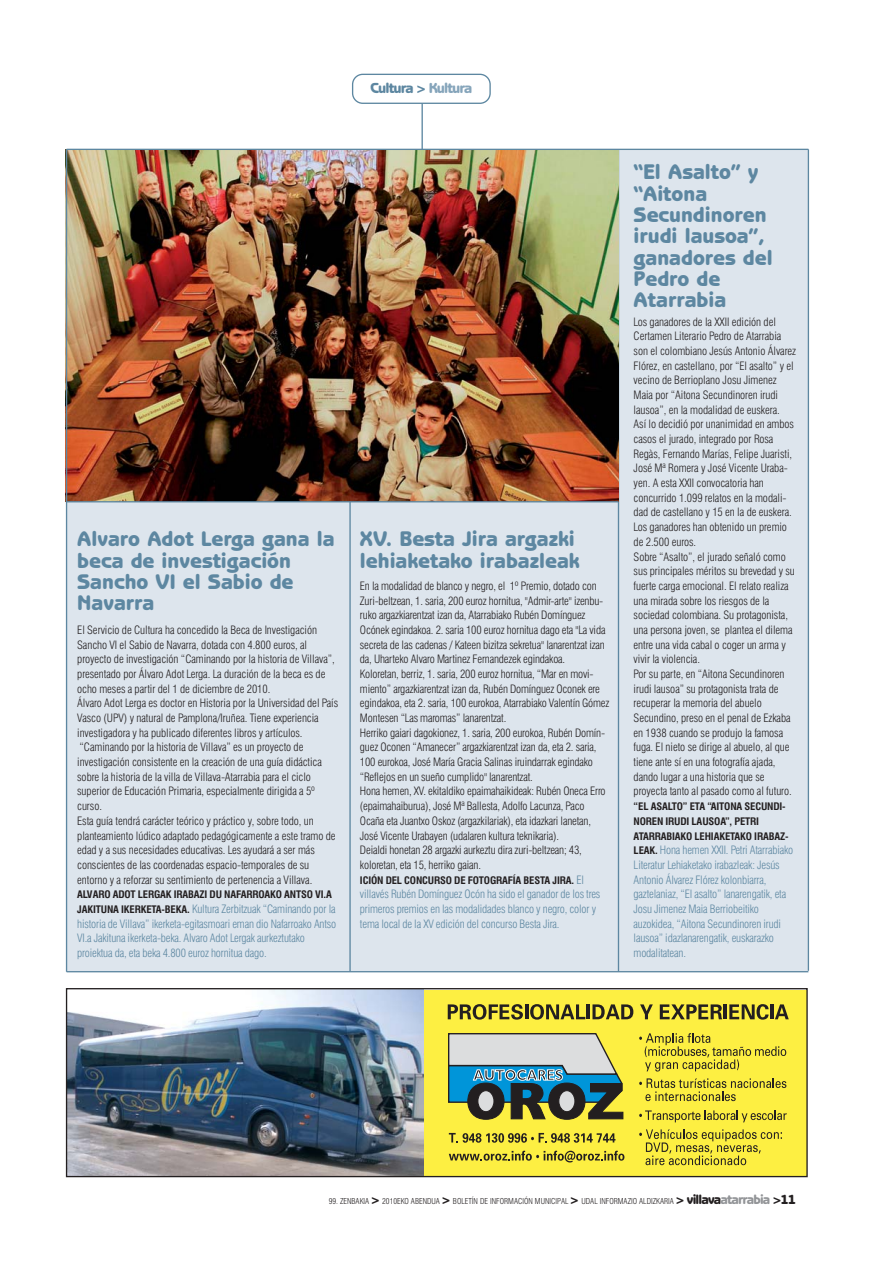
<style>
.page{position:relative;width:893px;height:1263px;background:#fff}
.page>*{position:absolute;margin:0;border:0;box-sizing:border-box;transform-origin:0 0}
.t1{font:800 21.3px/21.3px "Benguiat Gothic";color:#5d87a1}
.t2{font:800 14.7px "Benguiat Gothic";letter-spacing:-.06em;color:#5d87a1}
.t3{font:300 condensed 11.4px/14.7px "Swiss 721 BT";letter-spacing:-.005em;color:#231f20}
.t4{font:300 condensed 11.4px/14.7px "Swiss 721 BT";letter-spacing:-.015em;color:#5d87a1}
.t5{font:700 condensed 10.05px/14.7px "Swiss 721 BT";letter-spacing:-.015em;color:#231f20;scale:1.06 1}
.t6{font:300 condensed 7.95px "Swiss 721 BT";color:#231f20}
.s1{color:#86a5bb}
.s2{font-weight:700;font-size:10.05px;color:#231f20}
.s3{font-weight:300;font-size:11.4px;color:#5d87a1}
.s4{font-family:"Benguiat Gothic";font-weight:800;font-stretch:normal;font-size:13.35px}
.s5{font-family:"Benguiat Gothic";font-weight:800;font-stretch:normal;font-size:13.35px;color:#939598}
</style>
<div class="page">
<div style="left:66px;top:149px;width:742px;height:823px;background:#dde5ed"></div>
<div style="left:67px;top:990px;width:740px;height:187px;background:#fdef42"></div>
<img style="left:68px;top:990px;width:355px;height:185px">
<svg style="left:448px;top:1033px;width:176px;height:87px;background:#839b91"></svg>
<svg style="left:448px;top:1004px;width:75px;height:16px"></svg>
<hr style="left:525px;top:1004px;width:3px;height:15px;background:#231f20">
<svg style="left:530px;top:1004px;width:55px;height:16px"></svg>
<hr style="left:587px;top:1004px;width:3px;height:15px;background:#231f20">
<svg style="left:592px;top:1004px;width:41px;height:15px"></svg>
<svg style="left:640px;top:1004px;width:13px;height:15px"></svg>
<svg style="left:660px;top:1004px;width:62px;height:15px"></svg>
<hr style="left:724px;top:1004px;width:3px;height:15px;background:#231f20">
<svg style="left:729px;top:1004px;width:39px;height:16px"></svg>
<hr style="left:770px;top:1004px;width:3px;height:15px;background:#231f20">
<svg style="left:775px;top:1004px;width:14px;height:15px"></svg>
<svg style="left:449px;top:1151px;width:175px;height:11px"></svg>
<svg style="left:449px;top:1133px;width:166px;height:10px"></svg>
<svg style="left:639px;top:1129px;width:143px;height:36px"></svg>
<svg style="left:639px;top:1110px;width:148px;height:12px"></svg>
<svg style="left:639px;top:1078px;width:147px;height:23px"></svg>
<svg style="left:639px;top:1033px;width:147px;height:39px"></svg>
<div style="left:66px;top:988px;width:742px;height:189px;border:1px solid #231f20"></div>
<hr style="left:618px;top:149px;width:1px;height:823px;background:#5d87a1">
<hr style="left:349px;top:502px;width:2px;height:470px;background:#5d87a1">
<img style="left:67px;top:150px;width:551px;height:351px">
<hr style="left:421px;top:85px;width:2px;height:64px;background:#5d87a1">
<svg style="left:352px;top:74px;width:139px;height:30px"></svg>
<hr style="left:66px;top:149px;width:1px;height:823px;background:#5d87a1">
<hr style="left:67px;top:971px;width:741px;height:1px;background:#5d87a1">
<hr style="left:808px;top:149px;width:1px;height:822px;background:#5d87a1">
<hr style="left:67px;top:149px;width:741px;height:1px;background:#5d87a1">
<hr style="left:66px;top:501px;width:552px;height:1px;background:#5d87a1">
<p class="t2" style="left:370px;top:83px;width:104px">Cultura &gt; <span class="s1">Kultura</span></p>
<h1 class="t1" style="left:77px;top:530px;width:259px">Alvaro Adot Lerga gana la beca de investigación<br>Sancho VI el Sabio de<br>Navarra</h1>
<p class="t3" style="left:77px;top:623px;width:262px">El Servicio de Cultura ha concedido la Beca de Investigación Sancho VI el Sabio de Navarra, dotada con 4.800 euros, al proyecto de investigación “Caminando por la historia de Villava”, presentado por Álvaro Adot Lerga. La duración de la beca es de ocho meses a partir del 1 de diciembre de 2010.<br>Álvaro Adot Lerga es doctor en Historia por la Universidad del País Vasco (UPV) y natural de Pamplona/Iruñea. Tiene experiencia investigadora y ha publicado diferentes libros y artículos. “Caminando por la historia de Villava” es un proyecto de investigación consistente en la creación de una guía didáctica sobre la historia de la villa de Villava-Atarrabia para el ciclo superior de Educación Primaria, especialmente dirigida a 5º curso.<br>Esta guía tendrá carácter teórico y práctico y, sobre todo, un planteamiento lúdico adaptado pedagógicamente a este tramo de edad y a sus necesidades educativas. Les ayudará a ser más conscientes de las coordenadas espacio-temporales de su entorno y a reforzar su sentimiento de pertenencia a Villava.</p>
<p class="t5" style="left:77px;top:888px;width:242px">ALVARO ADOT LERGAK IRABAZI DU NAFARROAKO ANTSO VI.A</p>
<p class="t4" style="left:77px;top:902px;width:260px"><span class="s2">JAKITUNA IKERKETA-BEKA.</span> Kultura Zerbitzuak “Caminando por la historia de Villava” ikerketa-egitasmoari eman dio Nafarroako Antso VI.a Jakituna ikerketa-beka. Alvaro Adot Lergak aurkeztutako proiektua da, eta beka 4.800 euroz hornitua dago.</p>
<h1 class="t1" style="left:360px;top:530px;width:221px">XV. Besta Jira argazki lehiaketako irabazleak</h1>
<p class="t3" style="left:360px;top:579px;width:251px">En la modalidad de blanco y negro, el 1º Premio, dotado con Zuri-beltzean, 1. saria, 200 euroz hornitua, "Admir-arte" izenbu&shy;ruko argazkiarentzat izan da, Atarrabiako Rubén Domínguez Ocónek egindakoa. 2. saria 100 euroz hornitua dago eta "La vida secreta de las cadenas / Kateen bizitza sekretua" lanarentzat izan da, Uharteko Alvaro Martinez Fernandezek egindakoa.<br>Koloretan, berriz, 1. saria, 200 euroz hornitua, “Mar en movi&shy;miento” argazkiarentzat izan da, Rubén Domínguez Oconek ere egindakoa, eta 2. saria, 100 eurokoa, Atarrabiako Valentín Gómez Montesen “Las maromas” lanarentzat.<br>Herriko gaiari dagokionez, 1. saria, 200 eurokoa, Rubén Domín&shy;guez Oconen “Amanecer” argazkiarentzat izan da, eta 2. saria, 100 eurokoa, José María Gracia Salinas iruindarrak egindako “Reflejos en un sueño cumplido" lanarentzat.<br>Hona hemen, XV. ekitaldiko epaimahaikideak: Rubén Oneca Erro (epaimahaiburua), José Mª Ballesta, Adolfo Lacunza, Paco Ocaña eta Juantxo Oskoz (argazkilariak), eta idazkari lanetan, José Vicente Urabayen (udalaren kultura teknikaria).<br>Deialdi honetan 28 argazki aurkeztu dira zuri-beltzean; 43, koloretan, eta 15, herriko gaian.</p>
<p class="t5" style="left:360px;top:873px;width:213px">ICIÓN DEL CONCURSO DE FOTOGRAFÍA BESTA JIRA. <span class="s3">El</span></p>
<p class="t4" style="left:360px;top:887px;width:242px">villavés Rubén Domínguez Ocón ha sido el ganador de los tres primeros premios en las modalidades blanco y negro, color y tema local de la XV edición del concurso Besta Jira.</p>
<h1 class="t1" style="left:634px;top:163px;width:140px">“El Asalto” y “Aitona<br>Secundinoren irudi lausoa”, ganadores del<br>Pedro de<br>Atarrabia</h1>
<p class="t3" style="left:634px;top:315px;width:164px">Los ganadores de la XXII edición del Certamen Literario Pedro de Atarrabia son el colombiano Jesús Antonio Álvarez Flórez, en castellano, por “El asalto” y el vecino de Berrioplano Josu Jimenez Maia por “Aitona Secundinoren irudi lausoa”, en la modalidad de euskera.<br>Así lo decidió por unanimidad en ambos casos el jurado, integrado por Rosa Regàs, Fernando Marías, Felipe Juaristi, José Mª Romera y José Vicente Uraba&shy;yen. A esta XXII convocatoria han concurrido 1.099 relatos en la modali&shy;dad de castellano y 15 en la de euskera.<br>Los ganadores han obtenido un premio de 2.500 euros.<br>Sobre “Asalto”, el jurado señaló como sus principales méritos su brevedad y su fuerte carga emocional. El relato realiza una mirada sobre los riesgos de la sociedad colombiana. Su protagonista, una persona joven, se plantea el dilema entre una vida cabal o coger un arma y vivir la violencia.<br>Por su parte, en “Aitona Secundinoren irudi lausoa” su protagonista trata de recuperar la memoria del abuelo Secundino, preso en el penal de Ezkaba en 1938 cuando se produjo la famosa fuga. El nieto se dirige al abuelo, al que tiene ante sí en una fotografía ajada, dando lugar a una historia que se proyecta tanto al pasado como al futuro.</p>
<p class="t5" style="left:634px;top:800px;width:148px">“EL ASALTO” ETA “AITONA SECUNDI-<br>NOREN IRUDI LAUSOA”, PETRI<br>ATARRABIAKO LEHIAKETAKO IRABAZ-</p>
<p class="t4" style="left:634px;top:843px;width:161px"><span class="s2">LEAK.</span> Hona hemen XXII. Petri Atarrabiako Literatur Lehiaketako irabazleak: Jesús Antonio Álvarez Flórez kolonbiarra, gaztelaniaz, “El asalto” lanarengatik, eta Josu Jimenez Maia Berriobeitiko auzokidea, “Aitona Secundinoren irudi lausoa” idazlanarengatik, euskarazko modalitatean.</p>
<p class="t6" style="left:329px;top:1197px;width:469px">99. ZENBAKIA <span class="s4">&gt;</span> 2010EKO ABENDUA <span class="s4">&gt;</span> BOLETÍN DE INFORMACIÓN MUNICIPAL <span class="s4">&gt;</span> UDAL INFORMAZIO ALDIZKARIA <span class="s4">&gt; villava</span><span class="s5">atarrabia</span> <span class="s4">&gt;11</span></p>
</div>
